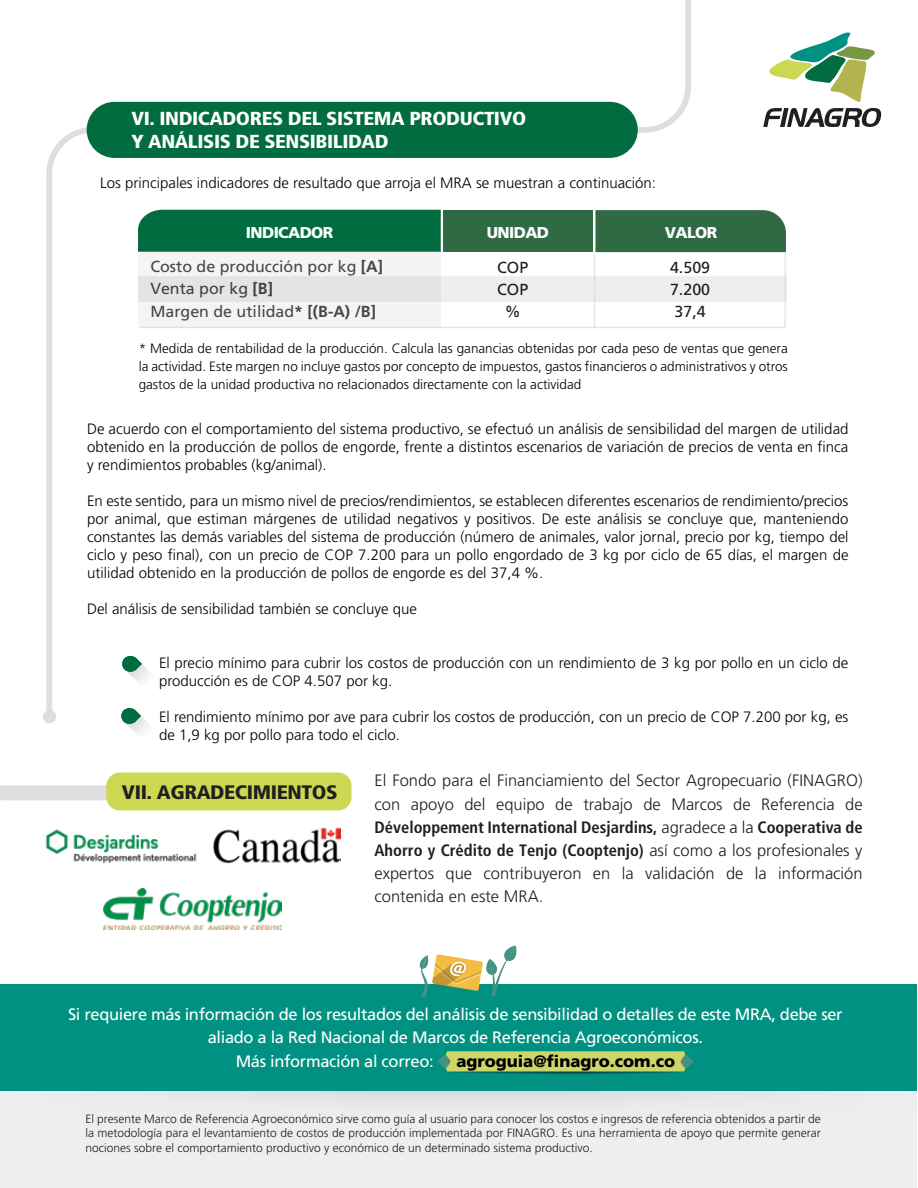
<style>
.page{position:relative;width:918px;height:1188px;background:#fff}
.page>*{position:absolute;margin:0;border:0;box-sizing:border-box;transform-origin:0 0}
.t1{font:900 condensed 19.5px "Frutiger";letter-spacing:-.02em;color:#201f1f;scale:1.1 1}
.t2{font:900 condensed 18.9px/22.6px "Frutiger";letter-spacing:-.02em;color:#fff;scale:1.1 1}
.t3{font:300 16.5px/23.2px "Frutiger";color:#201f1f;text-align:justify}
.t4{font:16.5px "Frutiger";letter-spacing:-.02em;color:#fff}
.t5{font:900 16.5px "Frutiger";color:#000}
.t6{font:16.05px/22px "Frutiger";color:#211f20}
.t7{font:900 15.6px "Frutiger";letter-spacing:-.04em;color:#fff}
.t8{font:300 15px/18px "Frutiger";color:#000;text-align:justify}
.t9{font:300 13.5px/18px "Frutiger";color:#000;text-align:justify}
.t10{font:300 12px/14.4px "Frutiger";color:#211f20;text-align:justify}
.s1{font-weight:700}
.s2{font-weight:700;font-stretch:condensed}
</style>
<div class="page">
<div style="left:0;top:1074px;width:916px;height:114px;background:#eeeeef"></div>
<div style="left:0;top:985px;width:917px;height:106px;background:#009182"></div>
<svg style="left:195px;top:1051px;width:722px;height:68px"></svg>
<svg style="left:419px;top:945px;width:98px;height:53px"></svg>
<svg style="left:46px;top:0;width:645px;height:714px"></svg>
<div style="left:43px;top:710px;width:13px;height:13px;background:#dedede;border-radius:50%"></div>
<div style="left:3px;top:785px;width:177px;height:15px;background:#dedede"></div>
<div style="left:106px;top:773px;width:246px;height:37px;background:#ccd851;border-radius:13px"></div>
<img style="left:45px;top:829px;width:152px;height:35px">
<img style="left:213px;top:827px;width:127px;height:37px">
<div style="left:87px;top:102px;width:551px;height:56px;background:#006c3f;border-radius:28px"></div>
<div style="left:444px;top:210px;width:149px;height:42px;background:#2f6a43"></div>
<div style="left:138px;top:210px;width:303px;height:42px;background:#006c3f"></div>
<div style="left:595px;top:210px;width:191px;height:42px;background:#2f6a43"></div>
<svg style="left:140px;top:252px;width:646px;height:76px"></svg>
<svg style="left:121px;top:655px;width:33px;height:32px"></svg>
<svg style="left:120px;top:707px;width:33px;height:28px"></svg>
<img style="left:103px;top:889px;width:178px;height:40px">
<svg style="left:769px;top:33px;width:106px;height:69px"></svg>
<svg style="left:763px;top:108px;width:118px;height:19px"></svg>
<p class="t2" style="left:131px;top:107px;width:360px">VI. INDICADORES DEL SISTEMA PRODUCTIVO<br>Y ANÁLISIS DE SENSIBILIDAD</p>
<p class="t8" style="left:100px;top:174px;width:557px">Los principales indicadores de resultado que arroja el MRA se muestran a continuación:</p>
<p class="t7" style="left:246px;top:223px;width:89px">INDICADOR</p>
<p class="t7" style="left:487px;top:223px;width:64px">UNIDAD</p>
<p class="t7" style="left:665px;top:223px;width:54px">VALOR</p>
<p class="t6" style="left:150px;top:256px;width:234px">Costo de producción por kg <span class="s1">[A]<br></span>Venta por kg <span class="s1">[B]<br></span>Margen de utilidad<span class="s1">* [(B-A) /B]</span></p>
<p class="t6" style="left:497px;top:256px;width:33px;text-align:center">COP<br>COP %</p>
<p class="t6" style="left:670px;top:256px;width:42px;text-align:justify">4.509<br>7.200<br>37,4</p>
<p class="t9" style="left:139px;top:340px;width:651px">* Medida de rentabilidad de la producción. Calcula las ganancias obtenidas por cada peso de ventas que genera la actividad. Este margen no incluye gastos por concepto de impuestos, gastos financieros o administrativos y otros gastos de la unidad productiva no relacionados directamente con la actividad</p>
<p class="t8" style="left:87px;top:420px;width:763px">De acuerdo con el comportamiento del sistema productivo, se efectuó un análisis de sensibilidad del margen de utilidad obtenido en la producción de pollos de engorde, frente a distintos escenarios de variación de precios de venta en finca y rendimientos probables (kg/animal).</p>
<p class="t8" style="left:87px;top:492px;width:763px">En este sentido, para un mismo nivel de precios/rendimientos, se establecen diferentes escenarios de rendimiento/precios por animal, que estiman márgenes de utilidad negativos y positivos. De este análisis se concluye que, manteniendo constantes las demás variables del sistema de producción (número de animales, valor jornal, precio por kg, tiempo del ciclo y peso final), con un precio de COP 7.200 para un pollo engordado de 3 kg por ciclo de 65 días, el margen de utilidad obtenido en la producción de pollos de engorde es del 37,4 %.</p>
<p class="t8" style="left:87px;top:600px;width:332px">Del análisis de sensibilidad también se concluye que</p>
<p class="t8" style="left:159px;top:654px;width:691px">El precio mínimo para cubrir los costos de producción con un rendimiento de 3 kg por pollo en un ciclo de producción es de COP 4.507 por kg.</p>
<p class="t8" style="left:159px;top:708px;width:691px">El rendimiento mínimo por ave para cubrir los costos de producción, con un precio de COP 7.200 por kg, es de 1,9 kg por pollo para todo el ciclo.</p>
<h1 class="t1" style="left:122px;top:780px;width:198px">VII. AGRADECIMIENTOS</h1>
<p class="t3" style="left:375px;top:769px;width:490px">El Fondo para el Financiamiento del Sector Agropecuario (FINAGRO) con apoyo del equipo de trabajo de Marcos de Referencia de <span class="s2">Développement International Desjardins,</span> agradece a la <span class="s2">Cooperativa de Ahorro y Crédito de Tenjo (Cooptenjo)</span> así como a los profesionales y expertos que contribuyeron en la validación de la información contenida en este MRA.</p>
<p class="t4" style="left:68px;top:1005px;width:776px">Si requiere más información de los resultados del análisis de sensibilidad o detalles de este MRA, debe ser</p>
<p class="t4" style="left:208px;top:1028px;width:497px">aliado a la Red Nacional de Marcos de Referencia Agroeconómicos.</p>
<p class="t4" style="left:236px;top:1051px;width:200px">Más información al correo:</p>
<p class="t5" style="left:456px;top:1051px;width:220px">agroguia@finagro.com.co</p>
<p class="t10" style="left:85px;top:1112px;width:737px">El presente Marco de Referencia Agroeconómico sirve como guía al usuario para conocer los costos e ingresos de referencia obtenidos a partir de la metodología para el levantamiento de costos de producción implementada por FINAGRO. Es una herramienta de apoyo que permite generar nociones sobre el comportamiento productivo y económico de un determinado sistema productivo.</p>
</div>
